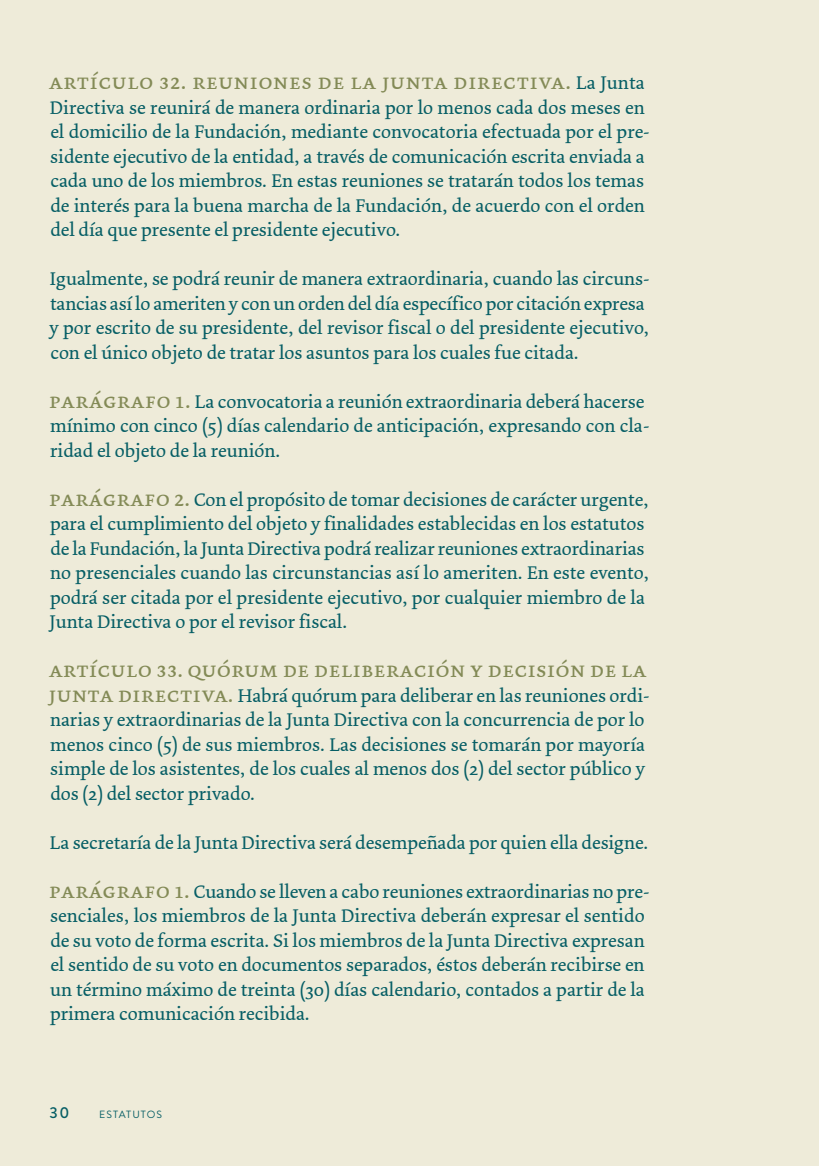
<style>
.page{position:relative;width:819px;height:1166px;background:#eeebd9}
.page>*{position:absolute;margin:0;border:0;box-sizing:border-box;transform-origin:0 0}
.Texto{font:22.75px "Dolly Small Caps";color:#838a56}
.Texto-2{font:19.25px/24.5px "Dolly";color:#065e65}
.t1{font:500 15.75px "Brandon Grotesque";color:#065e65}
.t2{font:10.5px "Brandon Grotesque";letter-spacing:.1em;color:#065e65}
.s1{font-family:"Dolly";font-size:19.25px;color:#065e65}
.s2{font-family:"Dolly Small Caps";font-size:22.75px;color:#838a56}
</style>
<div class="page">
<p class="Texto" style="left:49px;top:68px;width:597px">artículo 32. reuniones de la junta directiva. <span class="s1">La Junta</span></p>
<p class="Texto-2" style="left:50px;top:95px;width:601px">Directiva se reunirá de manera ordinaria por lo menos cada dos meses en el domicilio de la Fundación, mediante convocatoria efectuada por el pre&shy;sidente ejecutivo de la entidad, a través de comunicación escrita enviada a cada uno de los miembros. En estas reuniones se tratarán todos los temas de interés para la buena marcha de la Fundación, de acuerdo con el orden del día que presente el presidente ejecutivo.</p>
<p class="Texto-2" style="left:50px;top:267px;width:601px">Igualmente, se podrá reunir de manera extraordinaria, cuando las circuns&shy;tancias así lo ameriten y con un orden del día específico por citación expresa y por escrito de su presidente, del revisor fiscal o del presidente ejecutivo, con el único objeto de tratar los asuntos para los cuales fue citada.</p>
<p class="Texto-2" style="left:49px;top:389px;width:602px"><span class="s2">parágrafo 1.</span> La convocatoria a reunión extraordinaria deberá hacerse mínimo con cinco (5) días calendario de anticipación, expresando con cla&shy;ridad el objeto de la reunión.</p>
<p class="Texto-2" style="left:49px;top:487px;width:601px"><span class="s2">parágrafo 2.</span> Con el propósito de tomar decisiones de carácter urgente, para el cumplimiento del objeto y finalidades establecidas en los estatutos de la Fundación, la Junta Directiva podrá realizar reuniones extraordinarias no presenciales cuando las circunstancias así lo ameriten. En este evento, podrá ser citada por el presidente ejecutivo, por cualquier miembro de la Junta Directiva o por el revisor fiscal.</p>
<p class="Texto" style="left:49px;top:656px;width:599px">artículo 33. quórum de deliberación y decisión de la</p>
<p class="Texto-2" style="left:49px;top:683px;width:602px"><span class="s2">junta directiva.</span> Habrá quórum para deliberar en las reuniones ordi&shy;narias y extraordinarias de la Junta Directiva con la concurrencia de por lo menos cinco (5) de sus miembros. Las decisiones se tomarán por mayoría simple de los asistentes, de los cuales al menos dos (2) del sector público y dos (2) del sector privado.</p>
<p class="Texto-2" style="left:50px;top:830px;width:600px">La secretaría de la Junta Directiva será desempeñada por quien ella designe.</p>
<p class="Texto-2" style="left:49px;top:879px;width:602px"><span class="s2">parágrafo 1.</span> Cuando se lleven a cabo reuniones extraordinarias no pre&shy;senciales, los miembros de la Junta Directiva deberán expresar el sentido de su voto de forma escrita. Si los miembros de la Junta Directiva expresan el sentido de su voto en documentos separados, éstos deberán recibirse en un término máximo de treinta (30) días calendario, contados a partir de la primera comunicación recibida.</p>
<p class="t1" style="left:50px;top:1101px;width:21px">30</p>
<p class="t2" style="left:99px;top:1107px;width:65px">ESTATUTOS</p>
</div>
